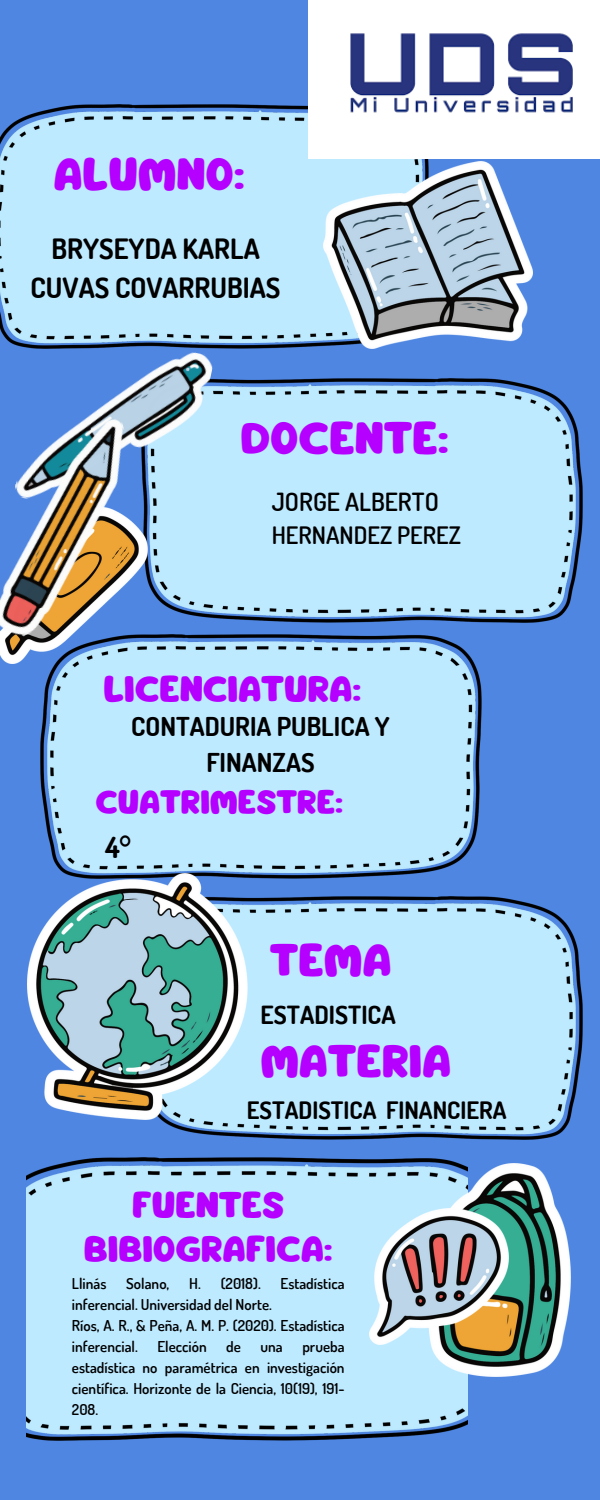
<style>
.page{position:relative;width:600px;height:1500px;background:#4e86e1}
.page>*{position:absolute;margin:0;border:0;box-sizing:border-box;transform-origin:0 0}
.t1{font:40px "Mango";color:#b500ff}
.t2{font:32px/44.2px "Mango";color:#b500ff;text-align:center}
.t3{font:29px "Mango";color:#b500ff}
.t4{font:700 29px "Dosis";color:#000}
.t5{font:700 28px/39px "Dosis";color:#000;text-align:center}
.t6{font:700 26px/36px "Dosis";color:#000;text-align:center}
.t7{font:600 25px "Dosis";color:#000}
.t8{font:700 25px "Dosis";color:#000}
.t9{font:700 24px "Dosis";color:#000}
.t10{font:600 24px "Dosis";color:#000}
.t11{font:600 15px/21px "Dosis";color:#000}
</style>
<div class="page">
<img style="left:171px;top:378px;width:411px;height:244px">
<img style="left:142px;top:896px;width:440px;height:244px">
<img style="left:40px;top:635px;width:441px;height:243px">
<img style="left:26px;top:1158px;width:441px;height:282px">
<img style="left:27px;top:873px;width:220px;height:246px">
<img style="left:0;top:641px;width:147px;height:23px">
<img style="left:0;top:105px;width:429px;height:243px">
<img style="left:13px;top:322px;width:202px;height:209px">
<img style="left:0;top:417px;width:171px;height:224px">
<img style="left:324px;top:161px;width:209px;height:187px">
<img style="left:428px;top:1163px;width:143px;height:214px">
<img style="left:370px;top:1209px;width:138px;height:135px">
<img style="left:309px;top:0;width:291px;height:158px">
<p class="t1" style="left:54px;top:156px;width:193px">ALUMNO:</p>
<p class="t5" style="left:31px;top:228px;width:252px">BRYSEYDA KARLA<br>CUVAS COVARRUBIAS</p>
<p class="t1" style="left:240px;top:421px;width:210px">DOCENTE:</p>
<p class="t7" style="left:272px;top:485px;width:169px">JORGE ALBERTO</p>
<p class="t10" style="left:272px;top:519px;width:191px">HERNANDEZ PEREZ</p>
<p class="t2" style="left:104px;top:669px;width:259px">LICENCIATURA:</p>
<p class="t6" style="left:131px;top:708px;width:260px">CONTADURIA PUBLICA Y<br>FINANZAS</p>
<p class="t3" style="left:96px;top:789px;width:249px">CUATRIMESTRE:</p>
<p class="t4" style="left:105px;top:828px;width:28px">4°</p>
<p class="t1" style="left:270px;top:943px;width:123px">TEMA</p>
<p class="t8" style="left:261px;top:998px;width:137px">ESTADISTICA</p>
<p class="t1" style="left:260px;top:1043px;width:192px">MATERIA</p>
<p class="t9" style="left:247px;top:1095px;width:261px">ESTADISTICA FINANCIERA</p>
<p class="t2" style="left:84px;top:1185px;width:250px">FUENTES<br>BIBIOGRAFICA:</p>
<p class="t11" style="left:72px;top:1273px;width:36px">Llinás</p>
<p class="t11" style="left:126px;top:1273px;width:45px">Solano,</p>
<p class="t11" style="left:189px;top:1273px;width:73px">H. (2018).</p>
<p class="t11" style="left:281px;top:1273px;width:66px">Estadística</p>
<p class="t11" style="left:72px;top:1294px;width:201px">inferencial. Universidad del Norte.</p>
<p class="t11" style="left:72px;top:1315px;width:274px">Ríos, A. R., &amp; Peña, A. M. P. (2020). Estadística inferencial.</p>
<p class="t11" style="left:72px;top:1336px;width:274px;text-align:justify;text-indent:230px">prueba estadística no paramétrica en investigación científica. Horizonte de la Ciencia, 10(19), 191- 208.</p>
<p class="t11" style="left:157px;top:1336px;width:51px">Elección</p>
<p class="t11" style="left:226px;top:1336px;width:16px">de</p>
<p class="t11" style="left:261px;top:1336px;width:24px">una</p>
</div>
